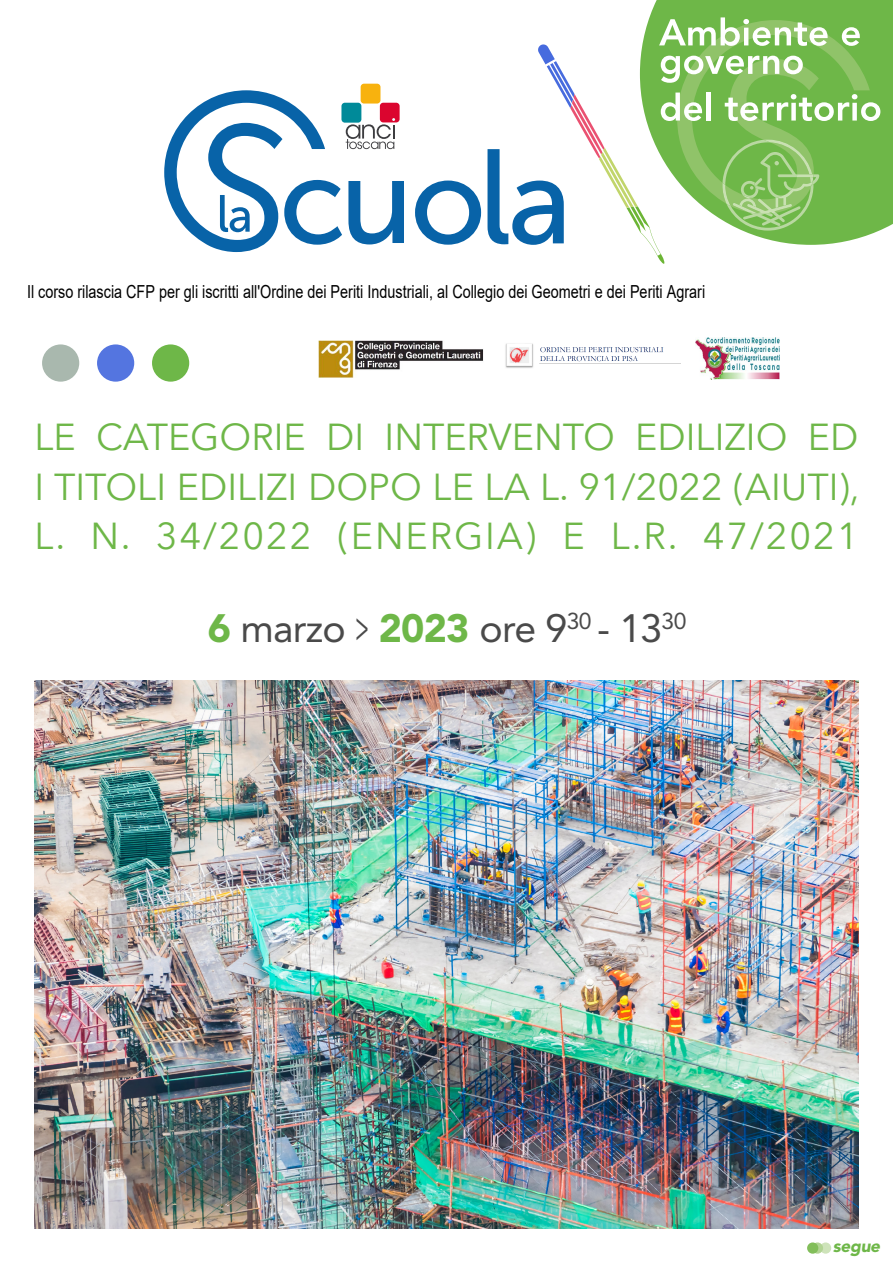
<style>
.page{position:relative;width:893px;height:1263px;background:#fff}
.page>*{position:absolute;margin:0;border:0;box-sizing:border-box;transform-origin:0 0}
.t1{font:39.3px "Avenir LT Std";letter-spacing:-.02em;color:#4a4a4a}
.t2{font:37.5px/49.5px "Avenir Next";color:#6eb748;text-align:justify}
.t3{font:18px "Arial";color:#000;scale:.8 1}
.t4{font:italic 900 17.25px "Avenir LT Std";letter-spacing:-.02em;color:#6eb748}
.s1{font-weight:900;color:#6eb748}
.s2{font-size:42px}
</style>
<div class="page">
<div style="left:649px;top:0;width:244px;height:231px;background:#6eb748"></div>
<svg style="left:415px;top:181px;width:66px;height:64px"></svg>
<div style="left:361px;top:84px;width:19px;height:20px;background:#f8b20e;border-radius:3px"></div>
<svg style="left:164px;top:90px;width:240px;height:162px"></svg>
<div style="left:152px;top:344px;width:37px;height:38px;background:#6eb748;border-radius:50%"></div>
<div style="left:97px;top:344px;width:37px;height:38px;background:#5475e0;border-radius:50%"></div>
<div style="left:42px;top:344px;width:37px;height:38px;background:#a9b8ae;border-radius:50%"></div>
<div style="left:820px;top:1242px;width:11px;height:12px;background:#cee3ba;border-radius:50%"></div>
<svg style="left:812px;top:1242px;width:11px;height:12px"></svg>
<div style="left:807px;top:1242px;width:11px;height:12px;background:#82be5a;border-radius:50%"></div>
<svg style="left:487px;top:17px;width:393px;height:247px"></svg>
<img style="left:35px;top:680px;width:823px;height:549px">
<img style="left:505px;top:343px;width:176px;height:25px">
<img style="left:696px;top:337px;width:84px;height:43px">
<img style="left:318px;top:340px;width:166px;height:38px">
<p class="t3" style="left:27px;top:279px;width:849px">Il corso rilascia CFP per gli iscritti all'Ordine dei Periti Industriali, al Collegio dei Geometri e dei Periti Agrari</p>
<p class="t2" style="left:35px;top:411px;width:826px">LE CATEGORIE DI INTERVENTO EDILIZIO ED I TITOLI EDILIZI DOPO LE LA L. 91/2022 (AIUTI), L. N. 34/2022 (ENERGIA) E L.R. 47/2021</p>
<p class="t1" style="left:208px;top:606px;width:480px"><span class="s1">6</span> marzo <span class="s2">&gt;</span> <span class="s1">2023</span> ore 9<sup>30</sup> - 13<sup>30</sup></p>
<p class="t4" style="left:833px;top:1235px;width:49px">segue</p>
</div>
